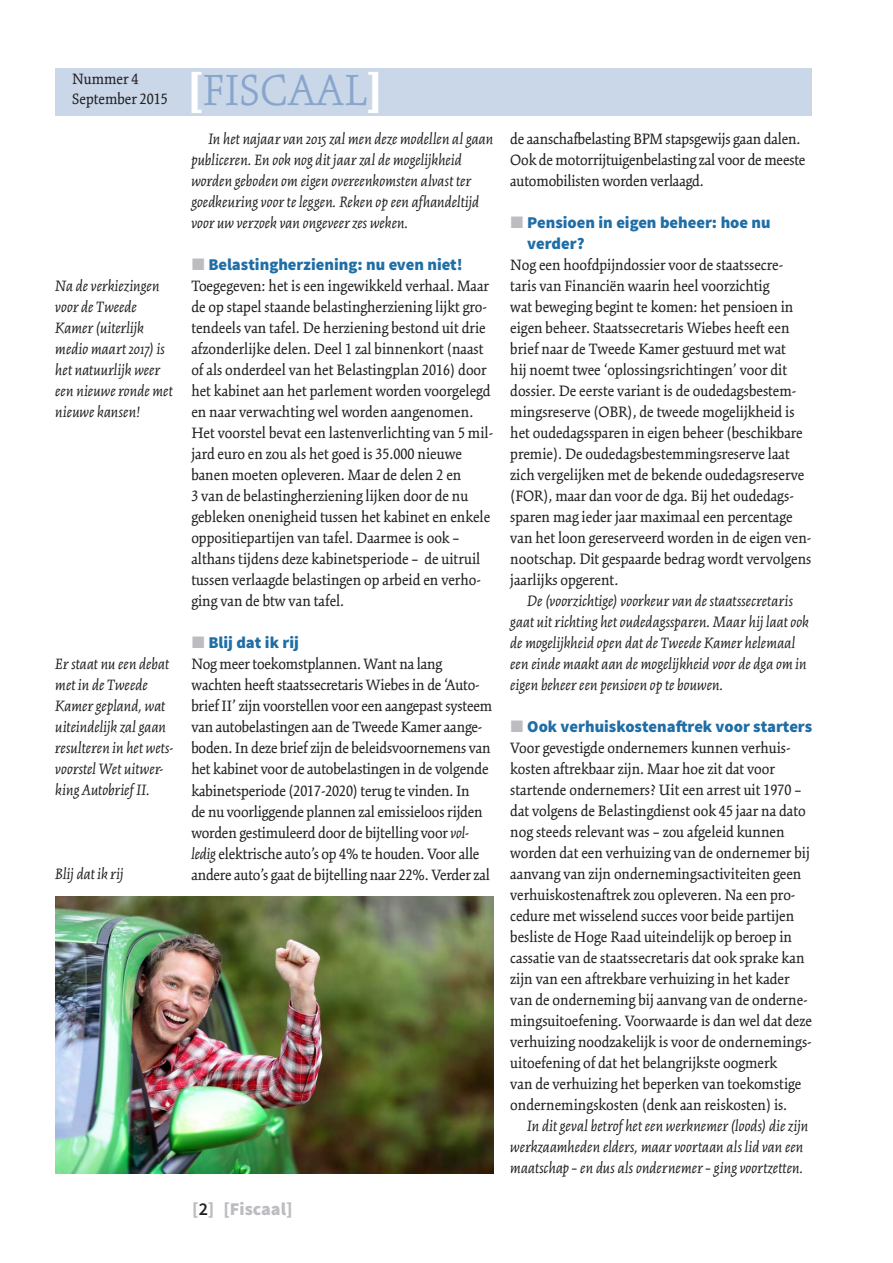
<style>
.page{position:relative;width:893px;height:1263px;background:#fff}
.page>*{position:absolute;margin:0;border:0;box-sizing:border-box;transform-origin:0 0}
.t1{font:300 48px "Kinesis Std";color:#88a5cc}
.t2{font:900 18px "Source Sans Pro";color:#bcbdc0}
.t3{font:16.5px/21px "Kinesis Std";color:#231f20}
.t4{font:italic 16.5px/21px "Kinesis Std";color:#231f20}
.t5{font:900 16.5px/21px "Source Sans Pro";color:#206ea6}
.s1{font-weight:900;color:#fff}
.s2{font-family:"Mathematical Pi Six";font-weight:400;color:#bcbdc0}
.s3{font-style:italic}
.s4{font-weight:600;color:#231f20}
</style>
<div class="page">
<div style="left:55px;top:68px;width:757px;height:47px;background:#c9d7e9"></div>
<img style="left:55px;top:896px;width:439px;height:277px">
<p class="t3" style="left:72px;top:69px;width:97px;line-height:19.8px">Nummer 4<br>September 2015</p>
<p class="t4" style="left:55px;top:275px;width:119px">Na de verkiezingen voor de Tweede<br>Kamer (uiterlijk medio maart 2017) is het natuurlijk weer een nieuwe ronde met nieuwe kansen!</p>
<p class="t4" style="left:55px;top:653px;width:120px">Er staat nu een debat met in de Tweede<br>Kamer gepland, wat uiteindelijk zal gaan resulteren in het wets&shy;voorstel Wet uitwer&shy;king Autobrief II.</p>
<p class="t4" style="left:55px;top:863px;width:70px">Blij dat ik rij</p>
<h1 class="t1" style="left:187px;top:63px;width:197px"><span class="s1">[</span>FISCAAL<span class="s1">]</span></h1>
<p class="t4" style="left:191px;top:129px;width:303px;text-indent:17px">In het najaar van 2015 zal men deze modellen al gaan publiceren. En ook nog dit jaar zal de mogelijkheid worden geboden om eigen overeenkomsten alvast ter goedkeuring voor te leggen. Reken op een afhandeltijd voor uw verzoek van ongeveer zes weken.</p>
<p class="t5" style="left:191px;top:255px;width:273px"><span class="s2">J</span> Belastingherziening: nu even niet!</p>
<p class="t3" style="left:191px;top:276px;width:303px">Toegegeven: het is een ingewikkeld verhaal. Maar de op stapel staande belastingherziening lijkt gro&shy;tendeels van tafel. De herziening bestond uit drie afzonderlijke delen. Deel 1 zal binnenkort (naast of als onderdeel van het Belastingplan 2016) door het kabinet aan het parlement worden voorgelegd en naar verwachting wel worden aangenomen.<br>Het voorstel bevat een lastenverlichting van 5 mil&shy;jard euro en zou als het goed is 35.000 nieuwe banen moeten opleveren. Maar de delen 2 en<br>3 van de belastingherziening lijken door de nu gebleken onenigheid tussen het kabinet en enkele oppositiepartijen van tafel. Daarmee is ook – althans tijdens deze kabinetsperiode – de uitruil tussen verlaagde belastingen op arbeid en verho&shy;ging van de btw van tafel.</p>
<p class="t5" style="left:191px;top:633px;width:109px"><span class="s2">J</span> Blij dat ik rij</p>
<p class="t3" style="left:191px;top:654px;width:302px">Nog meer toekomstplannen. Want na lang wachten heeft staatssecretaris Wiebes in de ‘Auto&shy;brief II’ zijn voorstellen voor een aangepast systeem van autobelastingen aan de Tweede Kamer aange&shy;boden. In deze brief zijn de beleidsvoornemens van het kabinet voor de autobelastingen in de volgende kabinetsperiode (2017-2020) terug te vinden. In<br>de nu voorliggende plannen zal emissieloos rijden worden gestimuleerd door de bijtelling voor <span class="s3">vol&shy;ledig</span> elektrische auto’s op 4% te houden. Voor alle andere auto’s gaat de bijtelling naar 22%. Verder zal</p>
<p class="t2" style="left:192px;top:1197px;width:102px">[<span class="s4">2</span>] [Fiscaal]</p>
<p class="t3" style="left:510px;top:128px;width:297px">de aanschafbelasting BPM stapsgewijs gaan dalen.<br>Ook de motorrijtuigenbelasting zal voor de meeste automobilisten worden verlaagd.</p>
<p class="t5" style="left:527px;top:213px;width:245px;text-indent:-17px"><span class="s2">J</span> Pensioen in eigen beheer: hoe nu verder?</p>
<p class="t3" style="left:510px;top:254px;width:303px">Nog een hoofdpijndossier voor de staatssecre&shy;taris van Financiën waarin heel voorzichtig<br>wat beweging begint te komen: het pensioen in eigen beheer. Staatssecretaris Wiebes heeft een brief naar de Tweede Kamer gestuurd met wat<br>hij noemt twee ‘oplossingsrichtingen’ voor dit dossier. De eerste variant is de oudedagsbestem&shy;mingsreserve (OBR), de tweede mogelijkheid is het oudedagssparen in eigen beheer (beschikbare premie). De oudedagsbestemmingsreserve laat zich vergelijken met de bekende oudedagsreserve (FOR), maar dan voor de dga. Bij het oudedags&shy;sparen mag ieder jaar maximaal een percentage van het loon gereserveerd worden in de eigen ven&shy;nootschap. Dit gespaarde bedrag wordt vervolgens jaarlijks opgerent.</p>
<p class="t4" style="left:510px;top:591px;width:300px;text-indent:17px">De (voorzichtige) voorkeur van de staatssecretaris gaat uit richting het oudedagssparen. Maar hij laat ook de mogelijkheid open dat de Tweede Kamer helemaal een einde maakt aan de mogelijkheid voor de dga om in eigen beheer een pensioen op te bouwen.</p>
<p class="t5" style="left:510px;top:717px;width:303px"><span class="s2">J</span> Ook verhuiskostenaftrek voor starters</p>
<p class="t3" style="left:510px;top:738px;width:303px">Voor gevestigde ondernemers kunnen verhuis&shy;kosten aftrekbaar zijn. Maar hoe zit dat voor startende ondernemers? Uit een arrest uit 1970 – dat volgens de Belastingdienst ook 45 jaar na dato nog steeds relevant was – zou afgeleid kunnen worden dat een verhuizing van de ondernemer bij aanvang van zijn ondernemingsactiviteiten geen verhuiskostenaftrek zou opleveren. Na een pro&shy;cedure met wisselend succes voor beide partijen besliste de Hoge Raad uiteindelijk op beroep in cassatie van de staatssecretaris dat ook sprake kan zijn van een aftrekbare verhuizing in het kader van de onderneming bij aanvang van de onderne&shy;mingsuitoefening. Voorwaarde is dan wel dat deze verhuizing noodzakelijk is voor de ondernemings&shy;uitoefening of dat het belangrijkste oogmerk<br>van de verhuizing het beperken van toekomstige ondernemingskosten (denk aan reiskosten) is.</p>
<p class="t4" style="left:510px;top:1116px;width:299px;text-indent:17px">In dit geval betrof het een werknemer (loods) die zijn werkzaamheden elders, maar voortaan als lid van een maatschap – en dus als ondernemer – ging voortzetten.</p>
</div>
